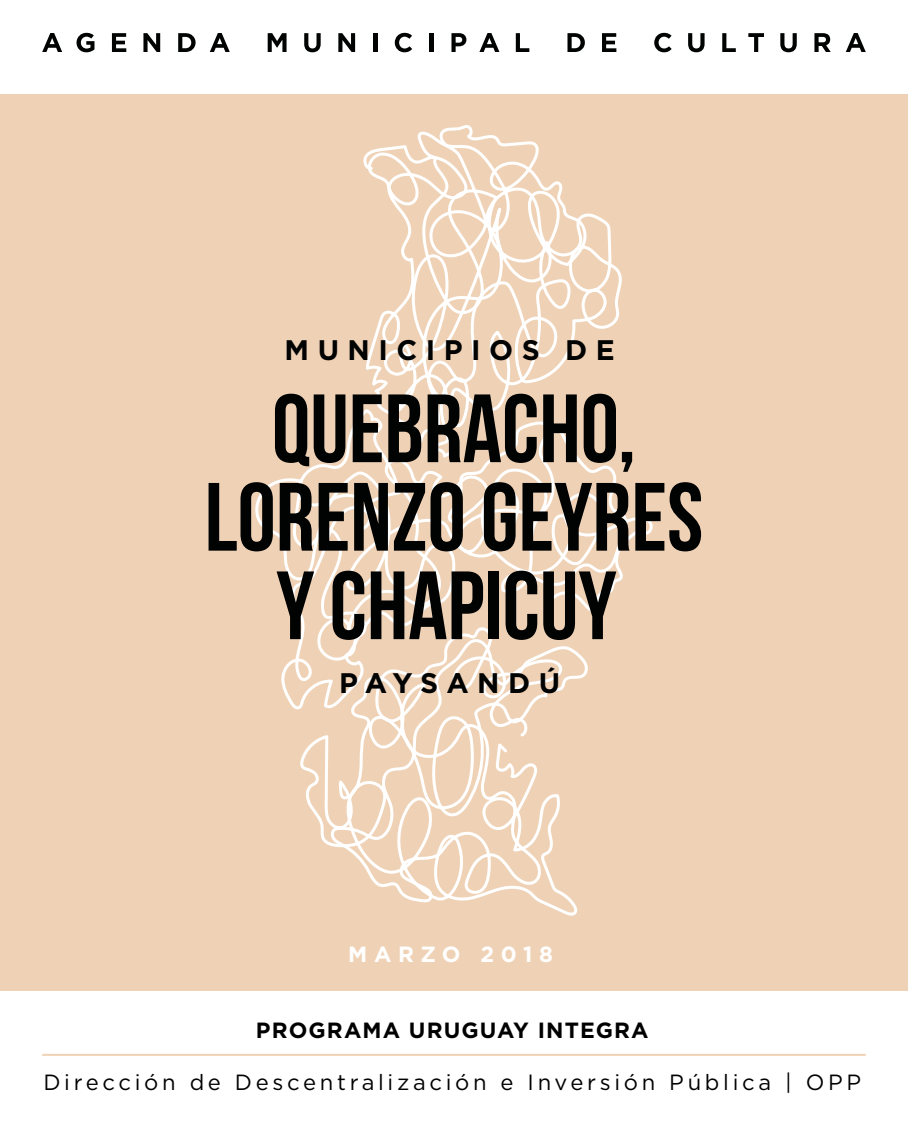
<style>
.page{position:relative;width:908px;height:1134px;background:#fff}
.page>*{position:absolute;margin:0;border:0;box-sizing:border-box;transform-origin:0 0}
.t1{font:96.8px/88.4px "Bebas Neue";color:#010202;text-align:center}
.t2{font:700 28.2px "Gotham";letter-spacing:.3em;color:#010202}
.t3{font:22px "Gotham";letter-spacing:.165em;color:#000}
.t4{font:700 22px "Gotham";letter-spacing:.05em;color:#000}
.t5{font:700 22px "Gotham";letter-spacing:.3em;color:#fff}
</style>
<div class="page">
<div style="left:0;top:94px;width:907px;height:896px;background:#efd2b6"></div>
<hr style="left:42px;top:1054px;width:823px;height:2px;background:#efd2b6">
<svg style="left:42px;top:33px;width:20px;height:19px"></svg>
<svg style="left:76px;top:33px;width:18px;height:19px"></svg>
<svg style="left:112px;top:33px;width:14px;height:19px"></svg>
<svg style="left:143px;top:33px;width:17px;height:19px"></svg>
<svg style="left:178px;top:33px;width:17px;height:19px"></svg>
<svg style="left:210px;top:33px;width:20px;height:19px"></svg>
<svg style="left:267px;top:33px;width:19px;height:19px"></svg>
<svg style="left:304px;top:33px;width:16px;height:19px"></svg>
<svg style="left:338px;top:33px;width:17px;height:19px"></svg>
<svg style="left:654px;top:33px;width:17px;height:19px"></svg>
<svg style="left:688px;top:33px;width:16px;height:19px"></svg>
<svg style="left:722px;top:33px;width:13px;height:19px"></svg>
<svg style="left:748px;top:33px;width:15px;height:19px"></svg>
<svg style="left:780px;top:33px;width:16px;height:19px"></svg>
<svg style="left:814px;top:33px;width:16px;height:19px"></svg>
<svg style="left:845px;top:33px;width:20px;height:19px"></svg>
<svg style="left:363px;top:33px;width:259px;height:374px"></svg>
<svg style="left:251px;top:407px;width:402px;height:647px"></svg>
<svg style="left:297px;top:626px;width:293px;height:293px"></svg>
<p class="t2" style="left:284px;top:331px;width:331px">MUNICIPIOS DE</p>
<h1 class="t1" style="left:204px;top:383px;width:500px">QUEBRACHO,<br>LORENZO GEYRES<br>Y CHAPICUY</h1>
<p class="t2" style="left:339px;top:665px;width:222px">PAYSANDÚ</p>
<p class="t5" style="left:348px;top:939px;width:206px">MARZO 2018</p>
<p class="t4" style="left:256px;top:1016px;width:394px">PROGRAMA URUGUAY INTEGRA</p>
<p class="t3" style="left:43px;top:1068px;width:819px">Dirección de Descentralización e Inversión Pública | OPP</p>
</div>
